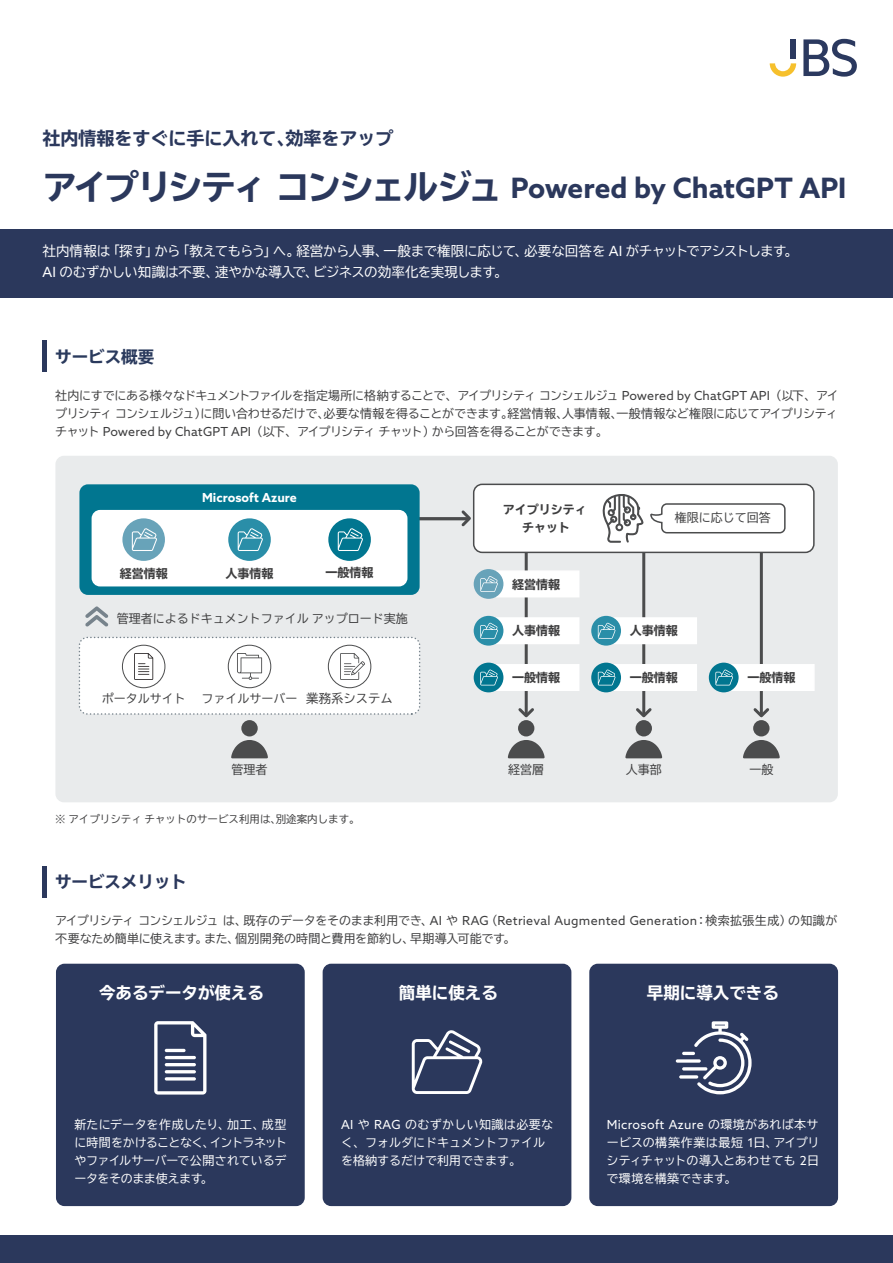
<style>
.page{position:relative;width:893px;height:1263px;background:#fff}
.page>*{position:absolute;margin:0;border:0;box-sizing:border-box;transform-origin:0 0}
.t1{font:700 28.05px "Azo Sans";color:#2b385c}
.t2{font:700 expanded 18px "TBUD Go Std";color:#2b385c}
.t3{font:700 expanded 16.5px "TBUD Go Std";color:#fff}
.t4{font:700 expanded 16.5px "TBUD Go Std";color:#2b385c}
.t5{font:700 expanded 16.5px "TBUD Go Std";color:#2a3a5d}
.t6{font:13.5px/21px "TBUD Go Std";letter-spacing:-.035em;color:#fff}
.t7{font:12.45px "Azo Sans";letter-spacing:.025em;color:#fff}
.t8{font:700 12.45px "Azo Sans";color:#fff}
.t9{font:12px/18px "TBUD Go Std";color:#3e3e3f;text-align:justify}
.t10{font:12px/18px "TBUD Go Std";color:#fff;text-align:justify}
.t11{font:700 expanded 12px/18px "TBUD Go Std";color:#3e3e3f;text-align:center}
.t12{font:10.5px "TBUD Go Std";color:#3e3e3f}
.s1{font-family:"TBUD Go Std";font-stretch:expanded;font-size:34.5px}
.s2{font-family:"Azo Sans";font-size:14.1px}
.s3{font-family:"Azo Sans";font-size:12.45px}
.s4{font-size:12.3px}
.s5{font-family:"TBUD Go Std";font-size:12px}
</style>
<div class="page">
<hr style="left:43px;top:340px;width:4px;height:32px;background:#2b385c">
<div style="left:55px;top:456px;width:783px;height:346px;background:#e9ebec;border-radius:9px"></div>
<div style="left:0;top:1235px;width:893px;height:28px;background:#2b385c"></div>
<div style="left:0;top:230px;width:893px;height:68px;background:#2b385c"></div>
<div style="left:56px;top:964px;width:249px;height:242px;background:#2b385c;border-radius:9px"></div>
<div style="left:589px;top:964px;width:249px;height:242px;background:#2b385c;border-radius:9px"></div>
<div style="left:323px;top:964px;width:248px;height:242px;background:#2b385c;border-radius:9px"></div>
<svg style="left:154px;top:1021px;width:52px;height:73px"></svg>
<hr style="left:165px;top:1049px;width:21px;height:3px;background:#fff;border-radius:2px">
<hr style="left:165px;top:1056px;width:31px;height:3px;background:#fff;border-radius:2px">
<hr style="left:165px;top:1063px;width:31px;height:3px;background:#fff;border-radius:2px">
<hr style="left:165px;top:1070px;width:31px;height:3px;background:#fff;border-radius:2px">
<hr style="left:165px;top:1077px;width:31px;height:3px;background:#fff;border-radius:2px">
<hr style="left:679px;top:1075px;width:19px;height:3px;background:#fff;border-radius:2px">
<svg style="left:676px;top:1059px;width:25px;height:4px"></svg>
<svg style="left:682px;top:1021px;width:70px;height:73px"></svg>
<svg style="left:412px;top:1030px;width:71px;height:64px"></svg>
<hr style="left:43px;top:866px;width:4px;height:32px;background:#2b385c">
<hr style="left:760px;top:542px;width:3px;height:172px;background:#4b4c4d">
<svg style="left:753px;top:705px;width:17px;height:13px"></svg>
<hr style="left:642px;top:542px;width:3px;height:172px;background:#4b4c4d">
<svg style="left:636px;top:705px;width:16px;height:13px"></svg>
<hr style="left:525px;top:542px;width:3px;height:172px;background:#4b4c4d">
<svg style="left:518px;top:705px;width:16px;height:13px"></svg>
<svg style="left:459px;top:510px;width:12px;height:17px"></svg>
<hr style="left:416px;top:517px;width:51px;height:3px;background:#4b4c4d">
<div style="left:474px;top:484px;width:340px;height:68px;background:#fff;border-radius:9px"></div>
<div style="left:473px;top:484px;width:342px;height:69px;border:2px solid #4b4c4d;border-radius:9px"></div>
<svg style="left:602px;top:483px;width:184px;height:60px"></svg>
<div style="left:241px;top:720px;width:17px;height:16px;background:#4b4c4d;border-radius:50%"></div>
<svg style="left:231px;top:740px;width:37px;height:18px"></svg>
<div style="left:79px;top:637px;width:341px;height:77px;background:#fff;border-radius:8px"></div>
<div style="left:79px;top:637px;width:341px;height:78px;border:2px dashed #77838c;border-radius:8px"></div>
<div style="left:328px;top:645px;width:43px;height:43px;border:1px solid #4b4c4d;border-radius:50%"></div>
<svg style="left:340px;top:653px;width:25px;height:27px"></svg>
<div style="left:228px;top:645px;width:43px;height:43px;border:1px solid #4b4c4d;border-radius:50%"></div>
<svg style="left:237px;top:653px;width:25px;height:27px"></svg>
<div style="left:122px;top:645px;width:43px;height:43px;border:1px solid #4b4c4d;border-radius:50%"></div>
<svg style="left:134px;top:653px;width:19px;height:27px"></svg>
<div style="left:518px;top:720px;width:16px;height:16px;background:#4b4c4d;border-radius:50%"></div>
<svg style="left:508px;top:740px;width:37px;height:18px"></svg>
<div style="left:636px;top:720px;width:16px;height:16px;background:#4b4c4d;border-radius:50%"></div>
<svg style="left:625px;top:740px;width:37px;height:18px"></svg>
<div style="left:753px;top:720px;width:16px;height:16px;background:#4b4c4d;border-radius:50%"></div>
<svg style="left:743px;top:740px;width:37px;height:18px"></svg>
<div style="left:496px;top:570px;width:83px;height:27px;background:#fff"></div>
<div style="left:474px;top:569px;width:29px;height:30px;background:#68a3b9;border-radius:50%"></div>
<svg style="left:480px;top:576px;width:18px;height:16px"></svg>
<div style="left:496px;top:617px;width:83px;height:27px;background:#fff"></div>
<div style="left:474px;top:616px;width:29px;height:30px;background:#2a8ea8;border-radius:50%"></div>
<svg style="left:480px;top:622px;width:18px;height:17px"></svg>
<div style="left:496px;top:664px;width:83px;height:27px;background:#fff"></div>
<div style="left:474px;top:663px;width:29px;height:29px;background:#017690;border-radius:50%"></div>
<svg style="left:480px;top:669px;width:18px;height:16px"></svg>
<div style="left:613px;top:617px;width:84px;height:27px;background:#fff"></div>
<div style="left:591px;top:616px;width:30px;height:30px;background:#2a8ea8;border-radius:50%"></div>
<svg style="left:598px;top:622px;width:18px;height:17px"></svg>
<div style="left:613px;top:664px;width:84px;height:27px;background:#fff"></div>
<svg style="left:591px;top:663px;width:30px;height:29px"></svg>
<svg style="left:598px;top:669px;width:18px;height:16px"></svg>
<div style="left:731px;top:664px;width:84px;height:27px;background:#fff"></div>
<div style="left:709px;top:663px;width:30px;height:29px;background:#017690;border-radius:50%"></div>
<svg style="left:715px;top:669px;width:18px;height:16px"></svg>
<div style="left:79px;top:484px;width:341px;height:111px;background:#017690;border-radius:9px"></div>
<div style="left:92px;top:510px;width:315px;height:76px;background:#fff;border-radius:9px"></div>
<div style="left:328px;top:518px;width:43px;height:43px;background:#017690;border-radius:50%"></div>
<svg style="left:338px;top:528px;width:25px;height:23px"></svg>
<div style="left:228px;top:518px;width:43px;height:43px;background:#2a8ea8;border-radius:50%"></div>
<svg style="left:238px;top:528px;width:25px;height:23px"></svg>
<div style="left:122px;top:518px;width:43px;height:43px;background:#68a3b9;border-radius:50%"></div>
<svg style="left:132px;top:528px;width:25px;height:23px"></svg>
<svg style="left:85px;top:606px;width:23px;height:21px"></svg>
<svg style="left:803px;top:39px;width:54px;height:38px"></svg>
<div style="left:791px;top:39px;width:5px;height:20px;background:#2b395f"></div>
<svg style="left:770px;top:63px;width:26px;height:14px"></svg>
<h2 class="t2" style="left:43px;top:128px;width:352px">社内情報をすぐに手に入れて、効率をアップ</h2>
<h1 class="t1" style="left:43px;top:169px;width:805px"><span class="s1">アイプリシティコンシェルジュ</span> Powered by ChatGPT API</h1>
<p class="t6" style="left:43px;top:240px;width:757px">社内情報は「探す」から「教えてもらう」へ。経営から人事、一般まで権限に応じて、必要な回答を <span class="s2">AI</span> がチャットでアシストします。<br><span class="s2">AI</span> のむずかしい知識は不要、速やかな導入で、ビジネスの効率化を実現します。</p>
<h3 class="t5" style="left:55px;top:347px;width:100px">サービス概要</h3>
<p class="t9" style="left:55px;top:386px;width:785px">社内にすでにある様々なドキュメントファイルを指定場所に格納することで、アイプリシティコンシェルジュ <span class="s3">Powered by ChatGPT API</span>（以下、アイプリシティコンシェルジュ）に問い合わせるだけで、必要な情報を得ることができます。経営情報、人事情報、一般情報など権限に応じてアイプリシティチャット <span class="s3">Powered by ChatGPT API</span>（以下、アイプリシティチャット）から回答を得ることができます。</p>
<p class="t8" style="left:202px;top:490px;width:96px">Microsoft Azure</p>
<p class="t11" style="left:120px;top:565px;width:49px">経営情報</p>
<p class="t11" style="left:226px;top:565px;width:49px">人事情報</p>
<p class="t11" style="left:326px;top:564px;width:49px">一般情報</p>
<p class="t9" style="left:117px;top:609px;width:293px">管理者によるドキュメントファイルアップロード実施</p>
<p class="t9" style="left:102px;top:689px;width:85px">ポータルサイト</p>
<p class="t9" style="left:202px;top:689px;width:193px">ファイルサーバー <span class="s4">業務系システム</span></p>
<p class="t9" style="left:232px;top:760px;width:37px">管理者</p>
<p class="t12" style="left:55px;top:810px;width:306px">※ アイプリシティチャットのサービス利用は、別途案内します。</p>
<h3 class="t4" style="left:55px;top:873px;width:133px">サービスメリット</h3>
<p class="t11" style="left:503px;top:501px;width:85px">アイプリシティチャット</p>
<p class="t9" style="left:675px;top:508px;width:97px">権限に応じて回答</p>
<p class="t11" style="left:512px;top:575px;width:49px">経営情報</p>
<p class="t11" style="left:512px;top:622px;width:49px">人事情報</p>
<p class="t11" style="left:512px;top:669px;width:49px">一般情報</p>
<p class="t11" style="left:630px;top:622px;width:49px">人事情報</p>
<p class="t11" style="left:630px;top:669px;width:49px">一般情報</p>
<p class="t11" style="left:747px;top:669px;width:49px">一般情報</p>
<p class="t9" style="left:508px;top:760px;width:37px">経営層</p>
<p class="t9" style="left:626px;top:760px;width:37px">人事部</p>
<p class="t9" style="left:749px;top:760px;width:25px">一般</p>
<p class="t9" style="left:55px;top:912px;width:784px">アイプリシティコンシェルジュは、既存のデータをそのまま利用でき、<span class="s3">AI</span> や <span class="s3">RAG</span>（<span class="s3">Retrieval Augmented Generation</span>：検索拡張生成）の知識が不要なため簡単に使えます。また、個別開発の時間と費用を節約し、早期導入可能です。</p>
<h3 class="t3" style="left:99px;top:984px;width:167px">今あるデータが使える</h3>
<h3 class="t3" style="left:399px;top:984px;width:100px">簡単に使える</h3>
<h3 class="t3" style="left:647px;top:984px;width:134px">早期に導入できる</h3>
<p class="t10" style="left:341px;top:1115px;width:213px;text-align:left"><span class="s3">AI</span> や <span class="s3">RAG</span> のむずかしい知識は必要なく、フォルダにドキュメントファイルを格納するだけで利用できます。</p>
<p class="t10" style="left:74px;top:1115px;width:214px">新たにデータを作成したり、加工、成型に時間をかけることなく、イントラネットやファイルサーバーで公開されているデータをそのまま使えます。</p>
<p class="t7" style="left:607px;top:1117px;width:213px">Microsoft Azure <span class="s5">の環境があれば本サ</span></p>
<p class="t10" style="left:607px;top:1133px;width:214px">ービスの構築作業は最短 <span class="s3">1</span>日、アイプリシティチャットの導入とあわせても <span class="s3">2</span>日で環境を構築できます。</p>
</div>
